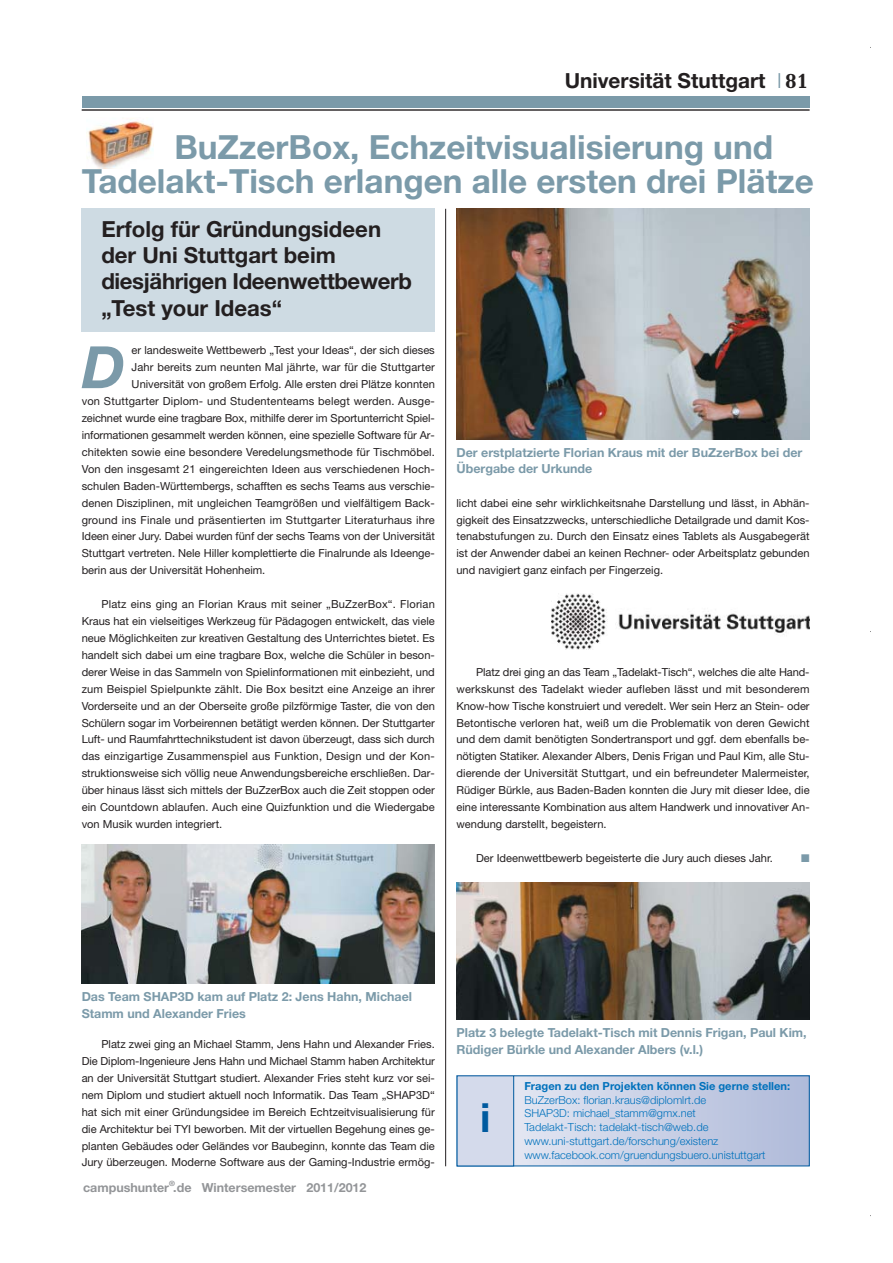
<style>
.page{position:relative;width:893px;height:1263px;background:#fff}
.page>*{position:absolute;margin:0;border:0;box-sizing:border-box;transform-origin:0 0}
.t1{font:italic 700 58.5px "Helvetica Neue";color:#7b9aa9}
.t2{font:700 40.2px "Helvetica Neue";color:#005a9f}
.t3{font:700 33.3px/34.7px "Helvetica Neue";color:#7b9aa9}
.t4{font:700 22.2px/26.4px "Helvetica Neue";color:#231f20}
.t5{font:700 20.85px "Helvetica Neue";color:#231f20}
.t6{font:700 12.45px/16.6px "Helvetica Neue";color:#7b9aa9}
.t7{font:700 12.45px "Helvetica Neue";color:#939598}
.t8{font:11.1px/17px "Helvetica Neue";color:#231f20;text-align:justify}
.t9{font:300 11.1px/13.8px "Helvetica Neue";color:#0071bc}
.t10{font:700 11.1px "Helvetica Neue";color:#0071bc}
.t11{font:11.1px "Zapf Dingbats";color:#7b9aa9}
.t12{font:700 7.35px "Helvetica Neue";color:#939598}
.s1{font-weight:300;color:#7b9aa9}
.s2{font-family:"Candida"}
</style>
<div class="page">
<img style="left:87px;top:118px;width:66px;height:50px">
<hr style="left:82px;top:109px;width:727px;height:2px;background:#231f20">
<div style="left:82px;top:96px;width:727px;height:12px;background:#7b9aa9"></div>
<div style="left:82px;top:209px;width:353px;height:123px;background:#cedbe3"></div>
<hr style="left:445px;top:209px;width:1px;height:957px;background:#231f20">
<img style="left:456px;top:208px;width:353px;height:232px">
<img style="left:456px;top:883px;width:353px;height:137px">
<img style="left:82px;top:845px;width:353px;height:138px">
<svg style="left:514px;top:1077px;width:293px;height:87px;background:#c8d0e5"></svg>
<div style="left:457px;top:1076px;width:56px;height:90px;background:#d4daeb"></div>
<div style="left:456px;top:1075px;width:58px;height:91px;border:1px solid #005a9f"></div>
<img style="left:551px;top:594px;width:258px;height:56px">
<h3 class="t5" style="left:564px;top:73px;width:245px">Universität Stuttgart <span class="s1">I</span> <span class="s2">81</span></h3>
<h3 class="t3" style="left:82px;top:132px;width:733px;text-indent:93px">BuZzerBox, Echzeitvisualisierung und<br>Tadelakt-Tisch erlangen alle ersten drei Plätze</h3>
<h3 class="t4" style="left:101px;top:218px;width:312px">Erfolg für Gründungsideen der Uni Stuttgart beim diesjährigen Ideenwettbewerb „Test your Ideas“</h3>
<h1 class="t1" style="left:82px;top:346px;width:45px">D</h1>
<p class="t8" style="left:132px;top:343px;width:305px">er landesweite Wettbewerb „Test your Ideas“, der sich dieses</p>
<p class="t8" style="left:132px;top:360px;width:305px">Jahr bereits zum neunten Mal jährte, war für die Stuttgarter</p>
<p class="t8" style="left:132px;top:377px;width:305px">Universität von großem Erfolg. Alle ersten drei Plätze konnten</p>
<p class="t8" style="left:82px;top:394px;width:354px">von Stuttgarter Diplom- und Studententeams belegt werden. Ausge-</p>
<p class="t8" style="left:82px;top:411px;width:354px">zeichnet wurde eine tragbare Box, mithilfe derer im Sportunterricht Spiel-</p>
<p class="t8" style="left:82px;top:428px;width:354px">informationen gesammelt werden können, eine spezielle Software für Ar-</p>
<p class="t8" style="left:82px;top:444px;width:354px">chitekten sowie eine besondere Veredelungsmethode für Tischmöbel.</p>
<p class="t8" style="left:82px;top:461px;width:354px">Von den insgesamt 21 eingereichten Ideen aus verschiedenen Hoch-</p>
<p class="t8" style="left:82px;top:478px;width:354px">schulen Baden-Württembergs, schafften es sechs Teams aus verschie-</p>
<p class="t8" style="left:82px;top:495px;width:354px">denen Disziplinen, mit ungleichen Teamgrößen und vielfältigem Back-</p>
<p class="t8" style="left:82px;top:512px;width:354px">ground ins Finale und präsentierten im Stuttgarter Literaturhaus ihre</p>
<p class="t8" style="left:82px;top:529px;width:354px">Ideen einer Jury. Dabei wurden fünf der sechs Teams von der Universität</p>
<p class="t8" style="left:82px;top:546px;width:354px">Stuttgart vertreten. Nele Hiller komplettierte die Finalrunde als Ideenge-</p>
<p class="t8" style="left:82px;top:563px;width:185px">berin aus der Universität Hohenheim.</p>
<p class="t8" style="left:82px;top:597px;width:354px;text-indent:20px">Platz eins ging an Florian Kraus mit seiner „BuZzerBox“. Florian Kraus hat ein vielseitiges Werkzeug für Pädagogen entwickelt, das viele neue Möglichkeiten zur kreativen Gestaltung des Unterrichtes bietet. Es handelt sich dabei um eine tragbare Box, welche die Schüler in beson&shy;derer Weise in das Sammeln von Spielinformationen mit einbezieht, und zum Beispiel Spielpunkte zählt. Die Box besitzt eine Anzeige an ihrer Vorderseite und an der Oberseite große pilzförmige Taster, die von den Schülern sogar im Vorbeirennen betätigt werden können. Der Stuttgarter Luft- und Raumfahrttechnikstudent ist davon überzeugt, dass sich durch das einzigartige Zusammenspiel aus Funktion, Design und der Kon&shy;struktionsweise sich völlig neue Anwendungsbereiche erschließen. Dar&shy;über hinaus lässt sich mittels der BuZzerBox auch die Zeit stoppen oder ein Countdown ablaufen. Auch eine Quizfunktion und die Wiedergabe von Musik wurden integriert.</p>
<p class="t6" style="left:456px;top:445px;width:347px">Der erstplatzierte Florian Kraus mit der BuZzerBox bei der<br>Übergabe der Urkunde</p>
<p class="t8" style="left:456px;top:495px;width:354px">licht dabei eine sehr wirklichkeitsnahe Darstellung und lässt, in Abhän&shy;gigkeit des Einsatzzwecks, unterschiedliche Detailgrade und damit Kos&shy;tenabstufungen zu. Durch den Einsatz eines Tablets als Ausgabegerät ist der Anwender dabei an keinen Rechner- oder Arbeitsplatz gebunden und navigiert ganz einfach per Fingerzeig.</p>
<p class="t8" style="left:456px;top:664px;width:354px;text-indent:20px">Platz drei ging an das Team „Tadelakt-Tisch“, welches die alte Hand&shy;werkskunst des Tadelakt wieder aufleben lässt und mit besonderem Know-how Tische konstruiert und veredelt. Wer sein Herz an Stein- oder Betontische verloren hat, weiß um die Problematik von deren Gewicht und dem damit benötigten Sondertransport und ggf. dem ebenfalls be&shy;nötigten Statiker. Alexander Albers, Denis Frigan und Paul Kim, alle Stu&shy;dierende der Universität Stuttgart, und ein befreundeter Malermeister, Rüdiger Bürkle, aus Baden-Baden konnten die Jury mit dieser Idee, die eine interessante Kombination aus altem Handwerk und innovativer An&shy;wendung darstellt, begeistern.</p>
<p class="t8" style="left:476px;top:851px;width:298px">Der Ideenwettbewerb begeisterte die Jury auch dieses Jahr.</p>
<p class="t11" style="left:801px;top:853px;width:10px">■</p>
<p class="t6" style="left:82px;top:990px;width:332px">Das Team SHAP3D kam auf Platz 2: Jens Hahn, Michael<br>Stamm und Alexander Fries</p>
<p class="t8" style="left:82px;top:1037px;width:354px;text-indent:20px">Platz zwei ging an Michael Stamm, Jens Hahn und Alexander Fries.<br>Die Diplom-Ingenieure Jens Hahn und Michael Stamm haben Architektur an der Universität Stuttgart studiert. Alexander Fries steht kurz vor sei&shy;nem Diplom und studiert aktuell noch Informatik. Das Team „SHAP3D“ hat sich mit einer Gründungsidee im Bereich Echtzeitvisualisierung für die Architektur bei TYI beworben. Mit der virtuellen Begehung eines ge&shy;planten Gebäudes oder Geländes vor Baubeginn, konnte das Team die Jury überzeugen. Moderne Software aus der Gaming-Industrie ermög-</p>
<p class="t12" style="left:169px;top:1180px;width:7px">®</p>
<p class="t7" style="left:83px;top:1183px;width:285px">campushunter .de Wintersemester 2011/2012</p>
<p class="t6" style="left:456px;top:1025px;width:352px">Platz 3 belegte Tadelakt-Tisch mit Dennis Frigan, Paul Kim,<br>Rüdiger Bürkle und Alexander Albers (v.l.)</p>
<h2 class="t2" style="left:480px;top:1103px;width:12px">i</h2>
<p class="t10" style="left:524px;top:1082px;width:267px">Fragen zu den Projekten können Sie gerne stellen:</p>
<p class="t9" style="left:524px;top:1094px;width:243px">BuZzerBox: florian.kraus@diplomlrt.de<br>SHAP3D: michael_stamm@gmx.net Tadelakt-Tisch: tadelakt-tisch@web.de www.uni-stuttgart.de/forschung/existenz www.facebook.com/gruendungsbuero.unistuttgart</p>
</div>
